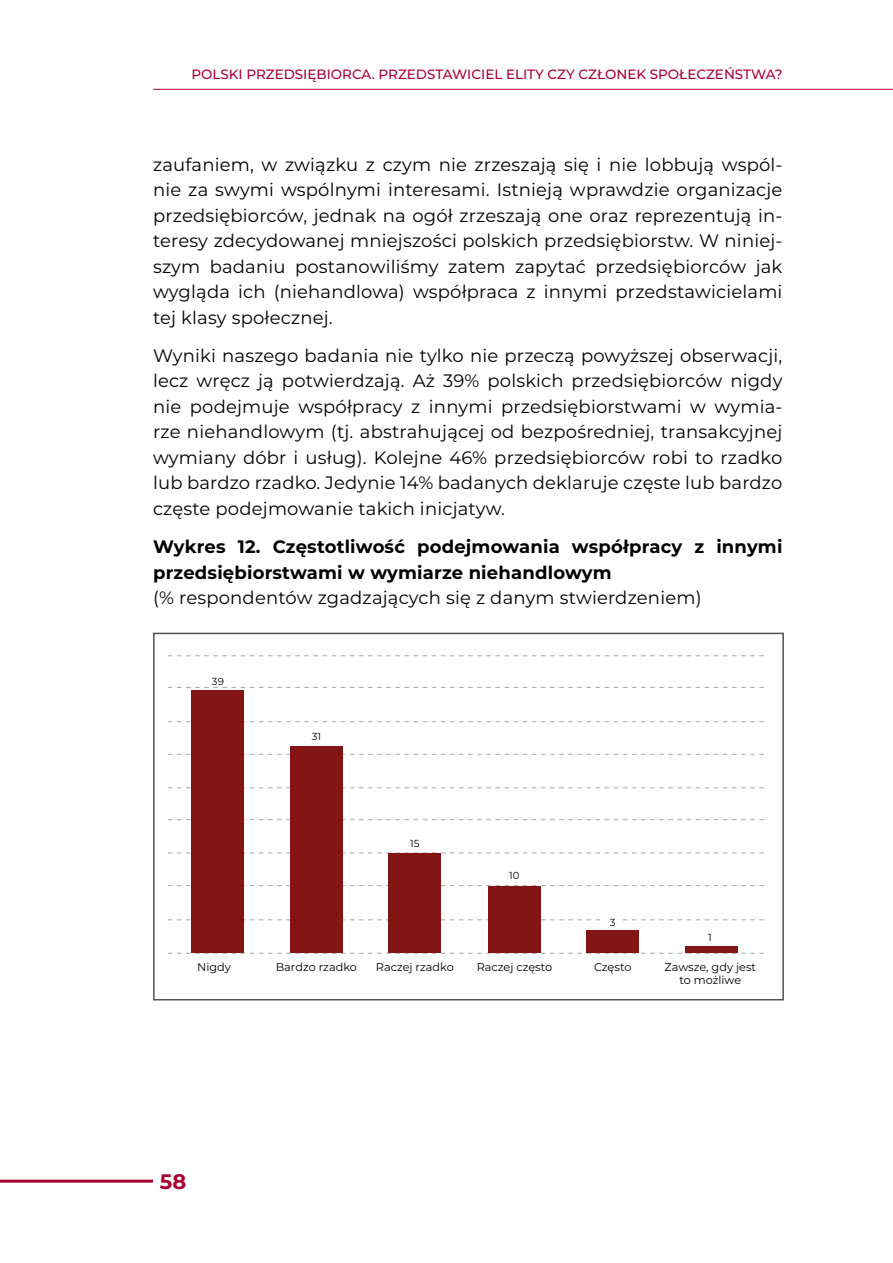
<style>
.page{position:relative;width:893px;height:1263px;background:#fff}
.page>*{position:absolute;margin:0;border:0;box-sizing:border-box;transform-origin:0 0}
.t1{font:700 21px "Montserrat";color:#a90034}
.t2{font:18px/25.5px "Montserrat";letter-spacing:.01em;color:#000;text-align:justify}
.t3{font:700 18px/25.5px "Montserrat";letter-spacing:.01em;color:#000}
.t4{font:500 13.5px "Montserrat";color:#a90034}
.t5{font:11.25px/13.5px "Montserrat";color:#000;text-align:center}
.t6{font:10.2px "Montserrat";color:#000}
</style>
<div class="page">
<hr style="left:0;top:1179px;width:893px;height:3px;background:#a90034">
<div style="left:153px;top:1155px;width:740px;height:56px;background:#fff"></div>
<hr style="left:153px;top:89px;width:740px;height:1px;background:#a90034">
<svg style="left:168px;top:953px;width:596px;height:1px"></svg>
<svg style="left:168px;top:852px;width:596px;height:1px"></svg>
<svg style="left:168px;top:787px;width:596px;height:1px"></svg>
<svg style="left:168px;top:655px;width:596px;height:1px"></svg>
<svg style="left:168px;top:687px;width:596px;height:1px"></svg>
<svg style="left:168px;top:919px;width:596px;height:1px"></svg>
<svg style="left:168px;top:754px;width:596px;height:1px"></svg>
<svg style="left:168px;top:885px;width:596px;height:1px"></svg>
<svg style="left:168px;top:819px;width:596px;height:1px"></svg>
<svg style="left:168px;top:721px;width:596px;height:1px"></svg>
<div style="left:192px;top:690px;width:52px;height:263px;background:#841515"></div>
<div style="left:290px;top:747px;width:52px;height:206px;background:#841515"></div>
<div style="left:389px;top:853px;width:52px;height:100px;background:#841515"></div>
<div style="left:488px;top:886px;width:52px;height:67px;background:#841515"></div>
<div style="left:686px;top:946px;width:52px;height:7px;background:#841515"></div>
<div style="left:587px;top:931px;width:52px;height:22px;background:#841515"></div>
<div style="left:604px;top:916px;width:17px;height:12px;background:#fff"></div>
<div style="left:153px;top:633px;width:631px;height:367px;border:2px solid #525251"></div>
<p class="t4" style="left:191px;top:65px;width:592px">POLSKI PRZEDSIĘBIORCA. PRZEDSTAWICIEL ELITY CZY CZŁONEK SPOŁECZEŃSTWA?</p>
<p class="t2" style="left:153px;top:151px;width:631px">zaufaniem, w związku z czym nie zrzeszają się i nie lobbują wspól&shy;nie za swymi wspólnymi interesami. Istnieją wprawdzie organizacje przedsiębiorców, jednak na ogół zrzeszają one oraz reprezentują in&shy;teresy zdecydowanej mniejszości polskich przedsiębiorstw. W niniej&shy;szym badaniu postanowiliśmy zatem zapytać przedsiębiorców jak wygląda ich (niehandlowa) współpraca z innymi przedstawicielami tej klasy społecznej.</p>
<p class="t2" style="left:153px;top:342px;width:631px">Wyniki naszego badania nie tylko nie przeczą powyższej obserwacji, lecz wręcz ją potwierdzają. Aż 39% polskich przedsiębiorców nigdy nie podejmuje współpracy z innymi przedsiębiorstwami w wymia&shy;rze niehandlowym (tj. abstrahującej od bezpośredniej, transakcyjnej wymiany dóbr i usług). Kolejne 46% przedsiębiorców robi to rzadko lub bardzo rzadko. Jedynie 14% badanych deklaruje częste lub bardzo częste podejmowanie takich inicjatyw.</p>
<p class="t3" style="left:153px;top:533px;width:631px">Wykres 12. Częstotliwość podejmowania współpracy z innymi przedsiębiorstwami w wymiarze niehandlowym</p>
<p class="t2" style="left:153px;top:584px;width:550px">(% respondentów zgadzających się z danym stwierdzeniem)</p>
<p class="t6" style="left:212px;top:674px;width:13px">39</p>
<p class="t6" style="left:312px;top:730px;width:11px">31</p>
<p class="t6" style="left:410px;top:837px;width:11px">15</p>
<p class="t6" style="left:509px;top:868px;width:12px">10</p>
<p class="t6" style="left:610px;top:915px;width:7px">3</p>
<p class="t6" style="left:708px;top:931px;width:5px">1</p>
<p class="t5" style="left:197px;top:959px;width:35px">Nigdy</p>
<p class="t5" style="left:276px;top:959px;width:83px">Bardzo rzadko</p>
<p class="t5" style="left:376px;top:959px;width:79px">Raczej rzadko</p>
<p class="t5" style="left:477px;top:959px;width:77px">Raczej często</p>
<p class="t5" style="left:594px;top:959px;width:39px">Często</p>
<p class="t5" style="left:664px;top:959px;width:93px">Zawsze, gdy jest to możliwe</p>
<p class="t1" style="left:160px;top:1166px;width:28px">58</p>
</div>
